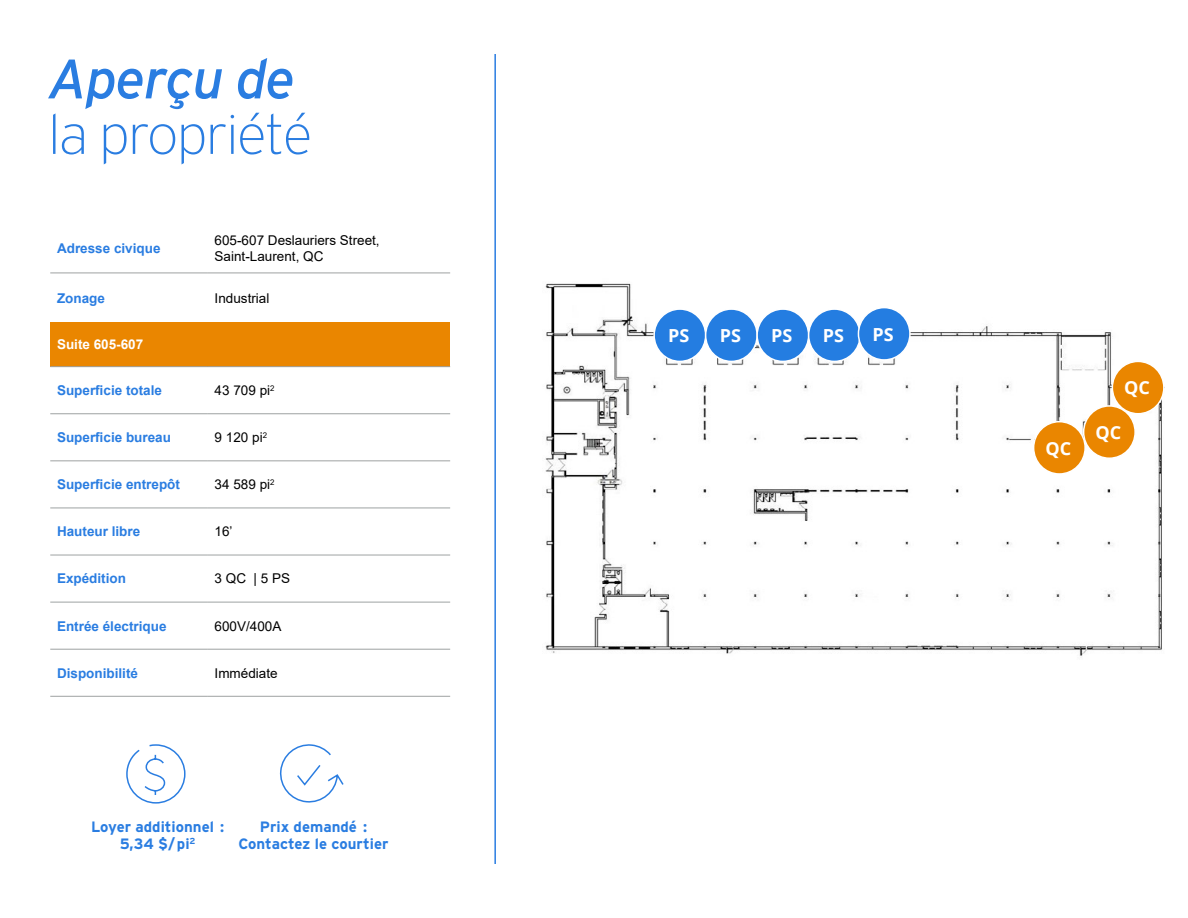
<style>
.page{position:relative;width:1188px;height:918px;background:#fff}
.page>*{position:absolute;margin:0;border:0;box-sizing:border-box;transform-origin:0 0}
.t1{font:200 55.5px "Interstate";letter-spacing:-.03em;color:#2a7de1}
.t2{font:italic 55.5px "Interstate";letter-spacing:-.03em;color:#2a7de1}
.t3{font:700 18px "Open Sans";color:#fff}
.t4{font:700 15px/16.5px "Interstate";color:#2a7de1;text-align:center}
.t5{font:700 13.5px "Arial";color:#2a7de1}
.t6{font:13.5px/16.2px "Arial";color:#000}
.t7{font:700 13.5px "Arial";color:#fff}
</style>
<div class="page">
<hr style="left:494px;top:54px;width:2px;height:810px;background:#2a7de1">
<div style="left:50px;top:322px;width:400px;height:45px;background:#ea8600"></div>
<hr style="left:50px;top:273px;width:158px;height:1px;background:#9ea2a2">
<hr style="left:208px;top:273px;width:242px;height:1px;background:#9ea2a2">
<hr style="left:50px;top:460px;width:158px;height:1px;background:#9ea2a2">
<hr style="left:208px;top:460px;width:242px;height:1px;background:#9ea2a2">
<hr style="left:50px;top:508px;width:158px;height:1px;background:#9ea2a2">
<hr style="left:208px;top:508px;width:242px;height:1px;background:#9ea2a2">
<hr style="left:50px;top:555px;width:158px;height:1px;background:#9ea2a2">
<hr style="left:208px;top:555px;width:242px;height:1px;background:#9ea2a2">
<hr style="left:50px;top:366px;width:158px;height:1px;background:#9ea2a2">
<hr style="left:208px;top:366px;width:242px;height:1px;background:#9ea2a2">
<hr style="left:50px;top:413px;width:158px;height:1px;background:#9ea2a2">
<hr style="left:208px;top:413px;width:242px;height:1px;background:#9ea2a2">
<hr style="left:50px;top:602px;width:158px;height:1px;background:#9ea2a2">
<hr style="left:208px;top:602px;width:242px;height:1px;background:#9ea2a2">
<hr style="left:50px;top:649px;width:158px;height:1px;background:#9ea2a2">
<hr style="left:208px;top:649px;width:242px;height:1px;background:#9ea2a2">
<hr style="left:50px;top:696px;width:158px;height:1px;background:#9ea2a2">
<hr style="left:208px;top:696px;width:242px;height:1px;background:#9ea2a2">
<img style="left:545px;top:283px;width:617px;height:373px">
<div style="left:654px;top:309px;width:52px;height:52px;background:#247de1;border-radius:50%"></div>
<div style="left:653px;top:308px;width:53px;height:54px;border:2px solid #fff;border-radius:50%"></div>
<div style="left:706px;top:309px;width:51px;height:52px;background:#247de1;border-radius:50%"></div>
<div style="left:705px;top:308px;width:53px;height:54px;border:2px solid #fff;border-radius:50%"></div>
<div style="left:757px;top:309px;width:52px;height:52px;background:#247de1;border-radius:50%"></div>
<div style="left:756px;top:308px;width:53px;height:54px;border:2px solid #fff;border-radius:50%"></div>
<div style="left:809px;top:309px;width:51px;height:52px;background:#247de1;border-radius:50%"></div>
<div style="left:808px;top:308px;width:53px;height:54px;border:2px solid #fff;border-radius:50%"></div>
<div style="left:858px;top:308px;width:52px;height:52px;background:#247de1;border-radius:50%"></div>
<div style="left:858px;top:307px;width:53px;height:54px;border:2px solid #fff;border-radius:50%"></div>
<div style="left:1112px;top:361px;width:52px;height:53px;background:#ea8600;border-radius:50%"></div>
<div style="left:1112px;top:361px;width:53px;height:53px;border:2px solid #fff;border-radius:50%"></div>
<div style="left:1084px;top:406px;width:51px;height:52px;background:#ea8600;border-radius:50%"></div>
<div style="left:1083px;top:405px;width:53px;height:54px;border:2px solid #fff;border-radius:50%"></div>
<div style="left:1034px;top:422px;width:51px;height:52px;background:#ea8600;border-radius:50%"></div>
<div style="left:1033px;top:421px;width:53px;height:54px;border:2px solid #fff;border-radius:50%"></div>
<svg style="left:126px;top:744px;width:60px;height:60px"></svg>
<svg style="left:279px;top:744px;width:65px;height:59px"></svg>
<h1 class="t2" style="left:48px;top:48px;width:249px">Aperçu de</h1>
<h1 class="t1" style="left:48px;top:104px;width:266px">la propriété</h1>
<p class="t5" style="left:57px;top:238px;width:105px">Adresse civique</p>
<p class="t6" style="left:215px;top:232px;width:167px">605-607 Deslauriers Street,<br>Saint-Laurent, QC</p>
<p class="t5" style="left:57px;top:288px;width:50px">Zonage</p>
<p class="t6" style="left:215px;top:290px;width:56px">Industrial</p>
<p class="t7" style="left:57px;top:335px;width:88px">Suite 605-607</p>
<p class="t5" style="left:57px;top:381px;width:107px">Superficie totale</p>
<p class="t6" style="left:215px;top:382px;width:61px">43 709 pi<sup>2</sup></p>
<p class="t5" style="left:57px;top:428px;width:116px">Superficie bureau</p>
<p class="t6" style="left:215px;top:429px;width:54px">9 120 pi<sup>2</sup></p>
<p class="t5" style="left:57px;top:475px;width:125px">Superficie entrepôt</p>
<p class="t6" style="left:215px;top:476px;width:61px">34 589 pi<sup>2</sup></p>
<p class="t5" style="left:57px;top:522px;width:85px">Hauteur libre</p>
<p class="t6" style="left:215px;top:523px;width:20px">16’</p>
<p class="t5" style="left:57px;top:569px;width:71px">Expédition</p>
<p class="t6" style="left:215px;top:571px;width:77px">3 QC | 5 PS</p>
<p class="t5" style="left:57px;top:616px;width:111px">Entrée électrique</p>
<p class="t6" style="left:215px;top:618px;width:68px">600V/400A</p>
<p class="t5" style="left:57px;top:663px;width:83px">Disponibilité</p>
<p class="t6" style="left:215px;top:665px;width:65px">Immédiate</p>
<p class="t4" style="left:91px;top:819px;width:135px">Loyer additionnel :<br>5,34 $/pi<sup>2</sup></p>
<p class="t4" style="left:239px;top:818px;width:151px">Prix demandé :<br>Contactez le courtier</p>
<h2 class="t3" style="left:668px;top:323px;width:23px">PS</h2>
<h2 class="t3" style="left:720px;top:323px;width:23px">PS</h2>
<h2 class="t3" style="left:771px;top:323px;width:23px">PS</h2>
<h2 class="t3" style="left:823px;top:323px;width:23px">PS</h2>
<h2 class="t3" style="left:873px;top:321px;width:23px">PS</h2>
<h2 class="t3" style="left:1045px;top:435px;width:27px">QC</h2>
<h2 class="t3" style="left:1124px;top:375px;width:27px">QC</h2>
<h2 class="t3" style="left:1095px;top:420px;width:27px">QC</h2>
</div>
